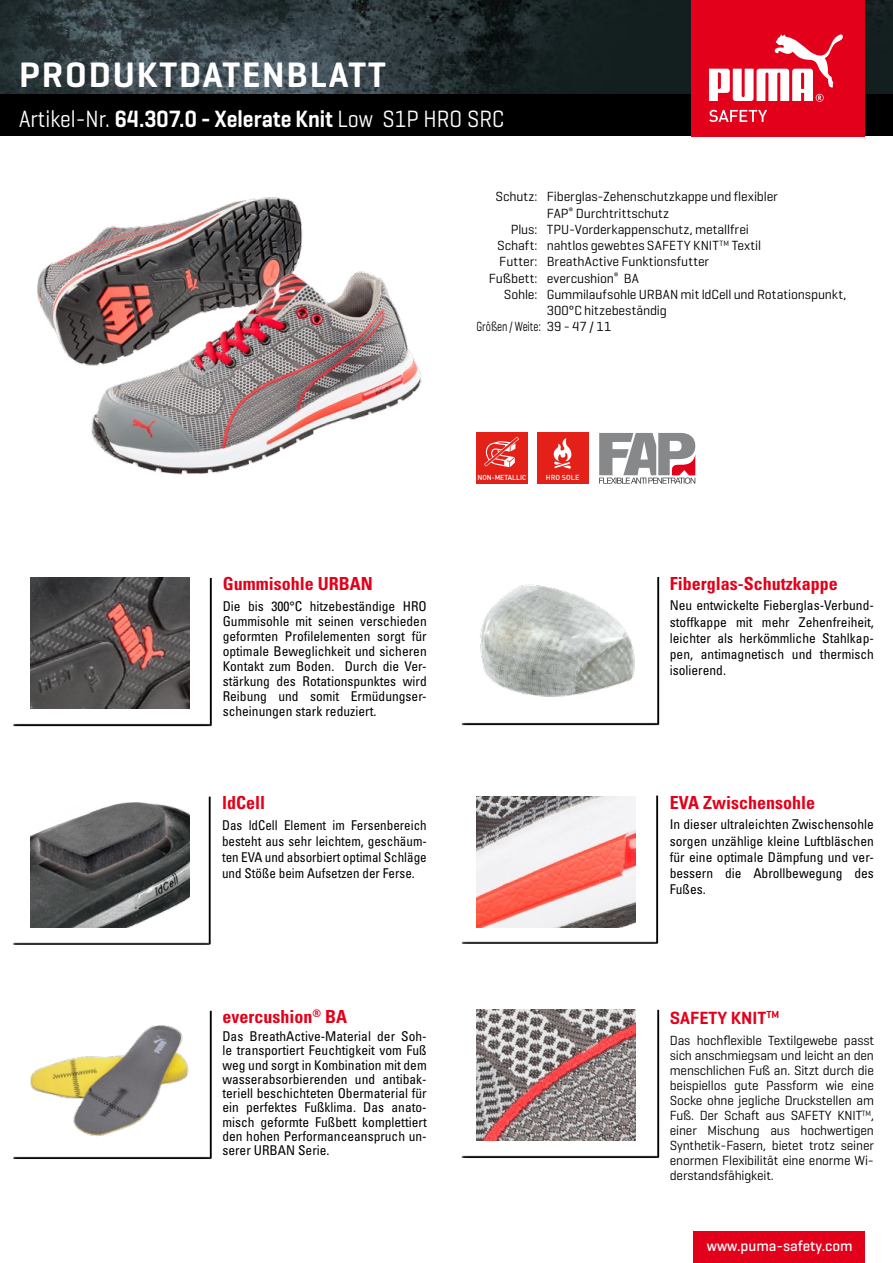
<style>
.page{position:relative;width:893px;height:1263px;background:#fff}
.page>*{position:absolute;margin:0;border:0;box-sizing:border-box;transform-origin:0 0}
.t1{font:600 36px "Geogrotesque";letter-spacing:.05em;color:#fff}
.t2{font:24px "Geogrotesque";color:#fff;scale:.9 1}
.t3{font:700 condensed 18px "Univers LT Std";color:#e2001a}
.t4{font:600 18px "Geogrotesque";color:#e2001a}
.t5{font:500 15px "Geogrotesque";color:#fff}
.t6{font:condensed 13.5px/16.2px "Univers LT Std";color:#000;text-align:justify}
.t7{font:13.5px/15px "Geogrotesque";letter-spacing:-.005em;color:#000;text-align:justify}
.t8{font:13.5px "Geogrotesque";letter-spacing:-.005em;color:#000;scale:.75 1}
.t9{font:500 7.2px "DIN";color:#fff;scale:.96 1}
.t10{font:500 7.2px "DIN";color:#fff}
.s1{font-weight:600}
</style>
<div class="page">
<hr style="left:13px;top:724px;width:198px;height:2px;background:#000">
<hr style="left:210px;top:578px;width:2px;height:147px;background:#000">
<hr style="left:13px;top:942px;width:197px;height:3px;background:#000">
<hr style="left:209px;top:797px;width:2px;height:147px;background:#000">
<hr style="left:13px;top:1156px;width:198px;height:3px;background:#000">
<hr style="left:210px;top:1011px;width:2px;height:147px;background:#000">
<hr style="left:462px;top:723px;width:197px;height:2px;background:#000">
<hr style="left:657px;top:577px;width:2px;height:147px;background:#000">
<img style="left:477px;top:1010px;width:159px;height:131px">
<img style="left:477px;top:796px;width:159px;height:131px">
<hr style="left:462px;top:941px;width:196px;height:3px;background:#000">
<hr style="left:656px;top:796px;width:2px;height:147px;background:#000">
<hr style="left:462px;top:1155px;width:197px;height:3px;background:#000">
<hr style="left:657px;top:1010px;width:2px;height:147px;background:#000">
<img style="left:37px;top:197px;width:385px;height:278px">
<img style="left:30px;top:578px;width:160px;height:131px">
<svg style="left:599px;top:433px;width:96px;height:51px"></svg>
<img style="left:30px;top:1025px;width:159px;height:111px">
<div style="left:537px;top:433px;width:51px;height:51px;background:#e32119"></div>
<svg style="left:554px;top:438px;width:18px;height:31px"></svg>
<img style="left:30px;top:802px;width:160px;height:125px">
<img style="left:480px;top:584px;width:155px;height:113px">
<img style="left:0;top:0;width:893px;height:95px">
<div style="left:0;top:95px;width:893px;height:41px;background:#000"></div>
<div style="left:691px;top:0;width:173px;height:136px;background:#e2001a"></div>
<div style="left:693px;top:1232px;width:171px;height:31px;background:#e2001a"></div>
<svg style="left:709px;top:110px;width:58px;height:12px"></svg>
<svg style="left:709px;top:34px;width:134px;height:68px"></svg>
<div style="left:477px;top:432px;width:51px;height:51px;background:#e32119"></div>
<svg style="left:484px;top:437px;width:35px;height:30px"></svg>
<h1 class="t1" style="left:19px;top:52px;width:368px">PRODUKTDATENBLATT</h1>
<h2 class="t2" style="left:19px;top:104px;width:540px">Artikel-Nr. <span class="s1">64.307.0 - Xelerate Knit</span> Low S1P HRO SRC</h2>
<p class="t7" style="left:495px;top:189px;width:284px">Schutz: Fiberglas-Zehenschutzkappe und flexibler</p>
<p class="t7" style="left:547px;top:205px;width:124px">FAP<sup>®</sup> Durchtrittschutz</p>
<p class="t7" style="left:511px;top:221px;width:240px">Plus: TPU-Vorderkappenschutz, metallfrei</p>
<p class="t7" style="left:497px;top:238px;width:266px">Schaft: nahtlos gewebtes SAFETY KNIT<sup>TM</sup> Textil</p>
<p class="t7" style="left:499px;top:254px;width:211px">Futter: BreathActive Funktionsfutter</p>
<p class="t7" style="left:489px;top:270px;width:152px">Fußbett: evercushion<sup>®</sup> BA</p>
<p class="t7" style="left:504px;top:286px;width:344px">Sohle: Gummilaufsohle URBAN mit ldCell und Rotationspunkt,</p>
<p class="t7" style="left:547px;top:302px;width:122px">300°C hitzebeständig</p>
<p class="t8" style="left:477px;top:318px;width:181px">Größen / Weite: 39 - 47 / 11</p>
<h3 class="t3" style="left:223px;top:572px;width:151px">Gummisohle URBAN</h3>
<p class="t6" style="left:223px;top:599px;width:206px;line-height:15px">Die bis 300°C hitzebeständige HRO Gummisohle mit seinen verschieden geformten Profilelementen sorgt für optimale Beweglichkeit und sicheren Kontakt zum Boden. Durch die Ver&shy;stärkung des Rotationspunktes wird Reibung und somit Ermüdungser&shy;scheinungen stark reduziert.</p>
<h3 class="t3" style="left:222px;top:792px;width:45px">ldCell</h3>
<p class="t6" style="left:222px;top:817px;width:206px">Das ldCell Element im Fersenbereich besteht aus sehr leichtem, geschäum&shy;ten EVA und absorbiert optimal Schläge und Stöße beim Aufsetzen der Ferse.</p>
<p class="t9" style="left:477px;top:472px;width:53px">NON-METALLIC</p>
<p class="t10" style="left:546px;top:473px;width:35px">HRO SOLE</p>
<h3 class="t3" style="left:222px;top:1005px;width:126px">evercushion<sup>®</sup> BA</h3>
<p class="t6" style="left:222px;top:1029px;width:206px;line-height:14.2px">Das BreathActive-Material der Soh&shy;le transportiert Feuchtigkeit vom Fuß weg und sorgt in Kombination mit dem wasserabsorbierenden und antibak&shy;teriell beschichteten Obermaterial für ein perfektes Fußklima. Das anato&shy;misch geformte Fußbett komplettiert den hohen Performanceanspruch un&shy;serer URBAN Serie.</p>
<h3 class="t3" style="left:670px;top:572px;width:169px">Fiberglas-Schutzkappe</h3>
<p class="t6" style="left:670px;top:597px;width:206px">Neu entwickelte Fieberglas-Verbund&shy;stoffkappe mit mehr Zehenfreiheit, leichter als herkömmliche Stahlkap&shy;pen, antimagnetisch und thermisch isolierend.</p>
<h3 class="t3" style="left:670px;top:791px;width:147px">EVA Zwischensohle</h3>
<p class="t6" style="left:670px;top:816px;width:206px">In dieser ultraleichten Zwischensohle sorgen unzählige kleine Luftbläschen für eine optimale Dämpfung und ver&shy;bessern die Abrollbewegung des Fußes.</p>
<h3 class="t4" style="left:670px;top:1006px;width:111px">SAFETY KNIT<sup>TM</sup></h3>
<p class="t7" style="left:670px;top:1033px;width:206px">Das hochflexible Textilgewebe passt sich anschmiegsam und leicht an den menschlichen Fuß an. Sitzt durch die beispiellos gute Passform wie eine Socke ohne jegliche Druckstellen am Fuß. Der Schaft aus SAFETY KNIT<sup>TM</sup>, einer Mischung aus hochwertigen Synthetik-Fasern, bietet trotz seiner enormen Flexibilität eine enorme Wi&shy;derstandsfähigkeit.</p>
<p class="t5" style="left:707px;top:1236px;width:147px">www.puma-safety.com</p>
</div>
